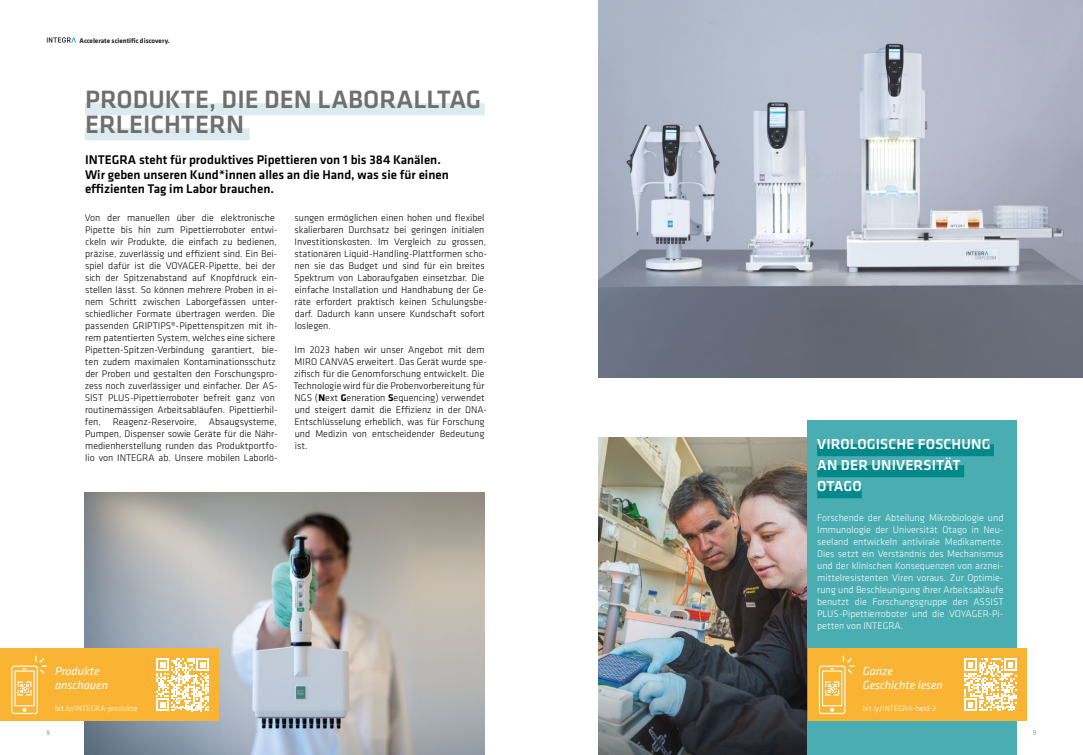
<style>
.page{position:relative;width:1083px;height:755px;background:#fff}
.page>*{position:absolute;margin:0;border:0;box-sizing:border-box;transform-origin:0 0}
.t1{font:500 26px/25px "Klavika";color:#706f6f}
.t2{font:500 15px/21px "Klavika";letter-spacing:.01em;color:#fff}
.t3{font:500 13px/14.5px "Klavika";color:#000}
.t4{font:italic 12px/14px "Klavika";color:#fff}
.t5{font:300 10px/12px "Klavika";color:#000}
.t6{font:300 10px/12px "Klavika";color:#fff;text-align:justify}
.t7{font:300 8px "Klavika";letter-spacing:.005em;color:#fff}
.t8{font:700 7px "Klavika";color:#000}
.t9{font:300 7px "Klavika";color:#706f6f}
.s1{font-weight:700}
</style>
<div class="page">
<img style="left:85px;top:492px;width:400px;height:262px">
<img style="left:598px;top:437px;width:210px;height:175px">
<img style="left:598px;top:612px;width:210px;height:142px">
<img style="left:598px;top:0;width:485px;height:377px">
<div style="left:85px;top:103px;width:400px;height:12px;background:#dcecee"></div>
<div style="left:85px;top:128px;width:165px;height:12px;background:#dcecee"></div>
<div style="left:808px;top:420px;width:209px;height:334px;background:#4aadb1"></div>
<div style="left:817px;top:444px;width:177px;height:12px;background:#00888a"></div>
<div style="left:817px;top:465px;width:147px;height:12px;background:#00888a"></div>
<div style="left:817px;top:486px;width:45px;height:12px;background:#00888a"></div>
<div style="left:808px;top:648px;width:218px;height:72px;background:#fab434"></div>
<svg style="left:964px;top:658px;width:53px;height:52px"></svg>
<svg style="left:819px;top:655px;width:35px;height:58px"></svg>
<div style="left:0;top:648px;width:219px;height:72px;background:#fab434"></div>
<svg style="left:11px;top:655px;width:36px;height:58px"></svg>
<svg style="left:156px;top:658px;width:53px;height:52px"></svg>
<svg style="left:47px;top:37px;width:29px;height:6px"></svg>
<p class="t8" style="left:80px;top:36px;width:92px">Accelerate scientific discovery.</p>
<h1 class="t1" style="left:85px;top:87px;width:398px">PRODUKTE, DIE DEN LABORALLTAG<br>ERLEICHTERN</h1>
<h3 class="t3" style="left:85px;top:153px;width:365px">INTEGRA steht für produktives Pipettieren von 1 bis 384 Kanälen.<br>Wir geben unseren Kund*innen alles an die Hand, was sie für einen effizienten Tag im Labor brauchen.</h3>
<p class="t5" style="left:85px;top:212px;width:195px">Von der manuellen über die elektronische Pipette bis hin zum Pipettierroboter entwi&shy;ckeln wir Produkte, die einfach zu bedienen, präzise, zuverlässig und effizient sind. Ein Bei&shy;spiel dafür ist die VOYAGER-Pipette, bei der sich der Spitzenabstand auf Knopfdruck ein&shy;stellen lässt. So können mehrere Proben in ei&shy;nem Schritt zwischen Laborgefässen unter&shy;schiedlicher Formate übertragen werden. Die passenden GRIPTIPS®-Pipettenspitzen mit ih&shy;rem patentierten System, welches eine sichere Pipetten-Spitzen-Verbindung garantiert, bie&shy;ten zudem maximalen Kontaminationsschutz der Proben und gestalten den Forschungspro&shy;zess noch zuverlässiger und einfacher. Der AS-SIST PLUS-Pipettierroboter befreit ganz von routinemässigen Arbeitsabläufen. Pipettierhil&shy;fen, Reagenz-Reservoire, Absaugsysteme, Pumpen, Dispenser sowie Geräte für die Nähr&shy;medienherstellung runden das Produktportfo&shy;lio von INTEGRA ab. Unsere mobilen Laborlö-</p>
<p class="t5" style="left:294px;top:212px;width:194px">sungen ermöglichen einen hohen und flexibel skalierbaren Durchsatz bei geringen initialen Investitionskosten. Im Vergleich zu grossen, stationären Liquid-Handling-Plattformen scho&shy;nen sie das Budget und sind für ein breites Spektrum von Laboraufgaben einsetzbar. Die einfache Installation und Handhabung der Ge&shy;räte erfordert praktisch keinen Schulungsbe&shy;darf. Dadurch kann unsere Kundschaft sofort loslegen.</p>
<p class="t5" style="left:293px;top:344px;width:195px">Im 2023 haben wir unser Angebot mit dem MIRO CANVAS erweitert. Das Gerät wurde spe&shy;zifisch für die Genomforschung entwickelt. Die Technologie wird für die Probenvorbereitung für NGS (<span class="s1">N</span>ext <span class="s1">G</span>eneration <span class="s1">S</span>equencing) verwendet und steigert damit die Effizienz in der DNA-Entschlüsselung erheblich, was für Forschung und Medizin von entscheidender Bedeutung ist.</p>
<p class="t4" style="left:55px;top:663px;width:55px">Produkte anschauen</p>
<p class="t7" style="left:55px;top:703px;width:84px">bit.ly/INTEGRA-produkte</p>
<h2 class="t2" style="left:817px;top:433px;width:175px">VIROLOGISCHE FOSCHUNG<br>AN DER UNIVERSITÄT<br>OTAGO</h2>
<p class="t6" style="left:817px;top:512px;width:188px">Forschende der Abteilung Mikrobiologie und Immunologie der Universität Otago in Neu&shy;seeland entwickeln antivirale Medikamente.<br>Dies setzt ein Verständnis des Mechanismus und der klinischen Konsequenzen von arznei&shy;mittelresistenten Viren voraus. Zur Optimie&shy;rung und Beschleunigung ihrer Arbeitsabläufe benutzt die Forschungsgruppe den ASSIST PLUS-Pipettierroboter und die VOYAGER-Pi&shy;petten von INTEGRA.</p>
<p class="t4" style="left:863px;top:663px;width:82px">Ganze<br>Geschichte lesen</p>
<p class="t7" style="left:863px;top:703px;width:75px">bit.ly/INTEGRA-held-2</p>
<p class="t9" style="left:47px;top:728px;width:5px">8</p>
<p class="t9" style="left:1032px;top:728px;width:5px">9</p>
</div>
